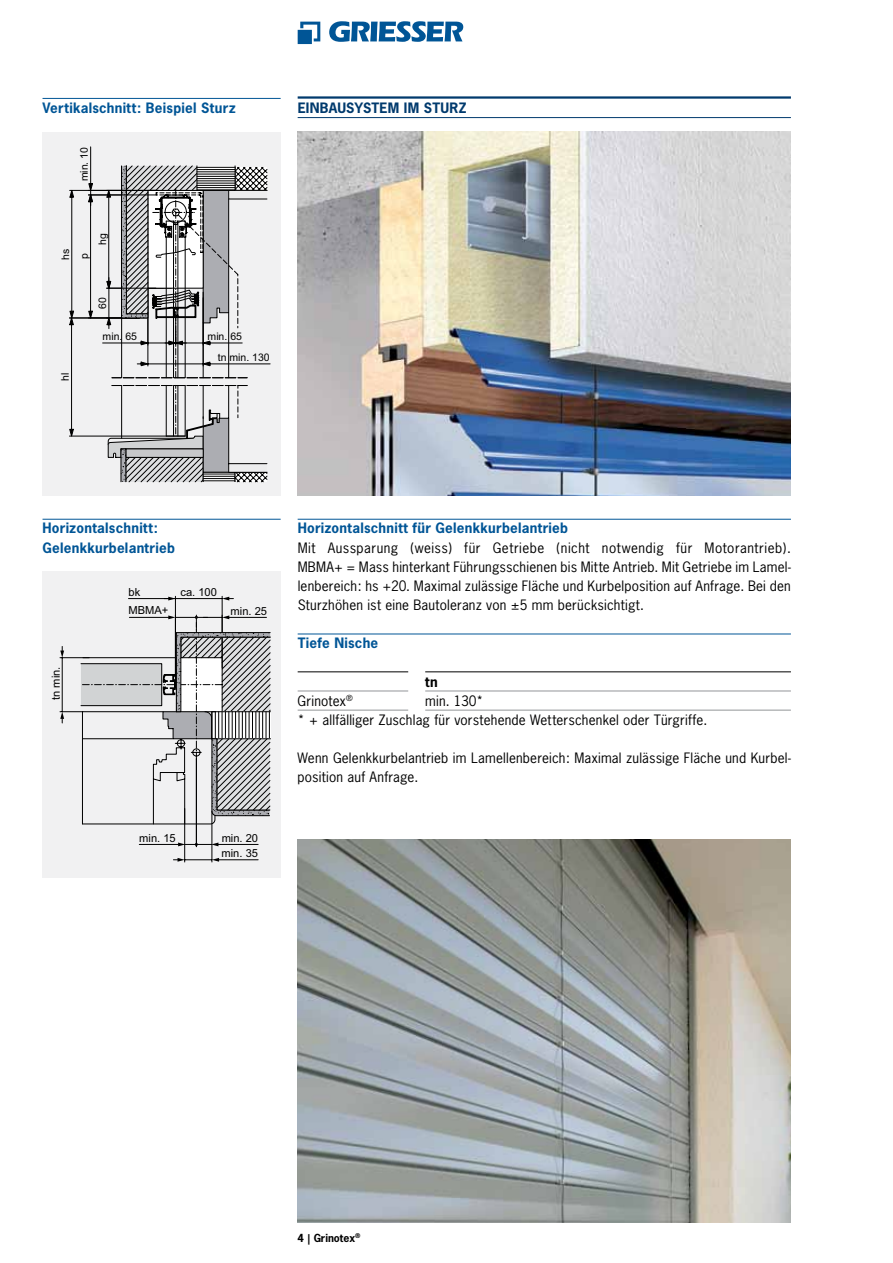
<style>
.page{position:relative;width:893px;height:1263px;background:#fff}
.page>*{position:absolute;margin:0;border:0;box-sizing:border-box;transform-origin:0 0}
.t1{font:13.5px/19.2px "News Gothic";letter-spacing:.015em;color:#000}
.t2{font:700 13.5px/19.2px "News Gothic";letter-spacing:.02em;color:#005596}
.t3{font:700 13.5px "News Gothic";letter-spacing:.01em;color:#003a6d}
.t4{font:700 13.5px "News Gothic";color:#000}
.t5{font:11.1px/15.3px "Arial";color:#000}
.t6{font:10.5px/20.9px "Arial";color:#000}
.t7{font:700 10.5px "News Gothic";color:#000}
</style>
<div class="page">
<svg style="left:298px;top:22px;width:22px;height:22px"></svg>
<svg style="left:329px;top:21px;width:134px;height:21px"></svg>
<div style="left:43px;top:572px;width:238px;height:306px;background:#f1f1f2"></div>
<hr style="left:139px;top:844px;width:39px;height:1px;background:#000">
<hr style="left:196px;top:760px;width:1px;height:87px;background:#000">
<hr style="left:218px;top:844px;width:40px;height:1px;background:#000">
<hr style="left:184px;top:808px;width:1px;height:54px;background:#000">
<hr style="left:212px;top:811px;width:1px;height:51px;background:#000">
<svg style="left:173px;top:858px;width:46px;height:4px"></svg>
<hr style="left:219px;top:859px;width:39px;height:1px;background:#000">
<svg style="left:178px;top:842px;width:40px;height:4px"></svg>
<hr style="left:175px;top:596px;width:1px;height:85px;background:#000">
<hr style="left:222px;top:596px;width:1px;height:62px;background:#000">
<hr style="left:175px;top:598px;width:47px;height:1px;background:#000">
<svg style="left:164px;top:597px;width:11px;height:3px"></svg>
<svg style="left:222px;top:597px;width:11px;height:3px"></svg>
<hr style="left:128px;top:598px;width:47px;height:1px;background:#000">
<svg style="left:60px;top:615px;width:211px;height:209px"></svg>
<img style="left:298px;top:840px;width:493px;height:382px">
<img style="left:298px;top:132px;width:493px;height:363px">
<div style="left:43px;top:132px;width:238px;height:363px;background:#f1f1f2"></div>
<svg style="left:69px;top:147px;width:201px;height:335px"></svg>
<hr style="left:298px;top:96px;width:493px;height:3px;background:#003a6d">
<hr style="left:298px;top:117px;width:493px;height:1px;background:#003a6d">
<hr style="left:43px;top:98px;width:238px;height:1px;background:#005596">
<hr style="left:43px;top:519px;width:238px;height:1px;background:#005596">
<hr style="left:298px;top:519px;width:493px;height:1px;background:#005596">
<hr style="left:298px;top:634px;width:493px;height:1px;background:#005596">
<hr style="left:298px;top:672px;width:110px;height:1px;background:#000">
<hr style="left:425px;top:672px;width:366px;height:1px;background:#000">
<hr style="left:298px;top:691px;width:110px;height:1px;background:#939598">
<hr style="left:425px;top:691px;width:366px;height:1px;background:#939598">
<hr style="left:298px;top:710px;width:110px;height:1px;background:#939598">
<hr style="left:425px;top:710px;width:366px;height:1px;background:#939598">
<p class="t2" style="left:43px;top:98px;width:195px">Vertikalschnitt: Beispiel Sturz</p>
<p class="t3" style="left:298px;top:99px;width:170px">EinbauSystem im Sturz</p>
<p class="t6" style="left:74px;top:181px;width:36px;rotate:-90deg">min. 10</p>
<p class="t6" style="left:55px;top:260px;width:13px;rotate:-90deg">hs</p>
<p class="t6" style="left:74px;top:259px;width:7px;rotate:-90deg">p</p>
<p class="t6" style="left:92px;top:245px;width:13px;rotate:-90deg">hg</p>
<p class="t6" style="left:55px;top:381px;width:10px;rotate:-90deg">hl</p>
<p class="t6" style="left:92px;top:309px;width:13px;rotate:-90deg">60</p>
<p class="t6" style="left:103px;top:326px;width:36px">min. 65</p>
<p class="t6" style="left:218px;top:326px;width:53px;text-indent:-10px">min. 65<br>tn min. 130</p>
<p class="t2" style="left:43px;top:518px;width:134px">Horizontalschnitt:<br>Gelenkkurbelantrieb</p>
<p class="t2" style="left:298px;top:518px;width:272px">Horizontalschnitt für Gelenkkurbelantrieb</p>
<p class="t1" style="left:298px;top:538px;width:495px;text-align:justify">Mit Aussparung (weiss) für Getriebe (nicht notwendig für Motorantrieb).<br>MBMA+ = Mass hinterkant Führungsschienen bis Mitte Antrieb. Mit Getriebe im Lamel&shy;lenbereich: hs +20. Maximal zulässige Fläche und Kurbelposition auf Anfrage. Bei den Sturzhöhen ist eine Bautoleranz von ±5 mm berücksichtigt.</p>
<p class="t2" style="left:298px;top:633px;width:82px">Tiefe Nische</p>
<p class="t4" style="left:425px;top:672px;width:14px">tn</p>
<p class="t1" style="left:298px;top:691px;width:57px">Grinotex<sup>®</sup></p>
<p class="t5" style="left:180px;top:585px;width:38px">ca. 100</p>
<p class="t5" style="left:128px;top:585px;width:13px">bk</p>
<p class="t5" style="left:128px;top:603px;width:41px">MBMA+</p>
<p class="t5" style="left:231px;top:603px;width:38px">min. 25</p>
<p class="t5" style="left:48px;top:700px;width:35px;rotate:-90deg">tn min.</p>
<p class="t1" style="left:298px;top:691px;width:411px;text-indent:128px">min. 130*<br>* + allfälliger Zuschlag für vorstehende Wetterschenkel oder Türgriffe.</p>
<p class="t1" style="left:298px;top:748px;width:495px">Wenn Gelenkkurbelantrieb im Lamellenbereich: Maximal zulässige Fläche und Kurbel&shy;position auf Anfrage.</p>
<p class="t5" style="left:139px;top:830px;width:38px">min. 15</p>
<p class="t5" style="left:222px;top:830px;width:38px">min. 20 min. 35</p>
<p class="t7" style="left:298px;top:1231px;width:64px">4 | Grinotex<sup>®</sup></p>
</div>
